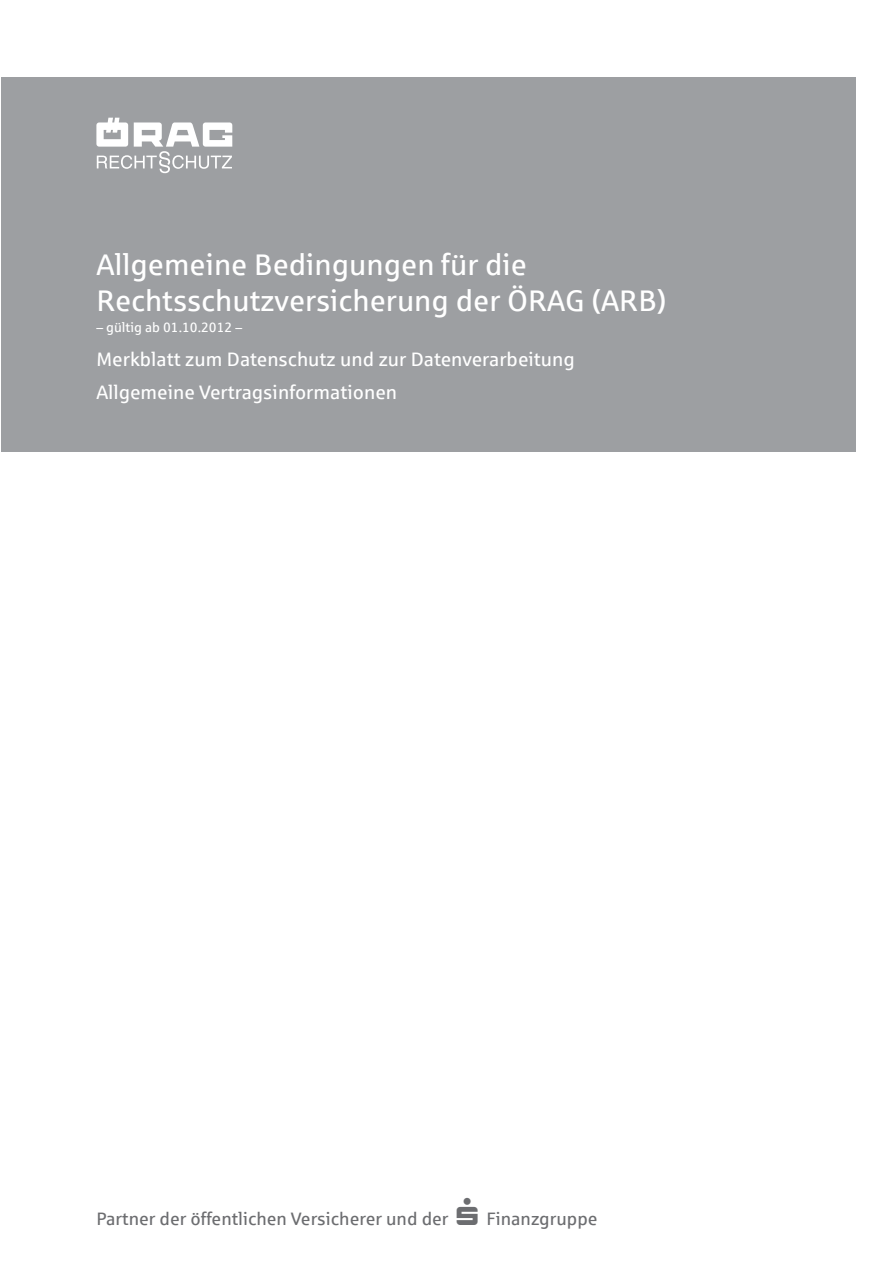
<style>
.page{position:relative;width:894px;height:1264px;background:#fff}
.page>*{position:absolute;margin:0;border:0;box-sizing:border-box;transform-origin:0 0}
.t1{font:29.85px/36px "Sparkasse Rg";color:#fff}
.t2{font:19.5px/33.8px "Sparkasse Rg";color:#fff}
.t3{font:18px "Sparkasse Rg";color:#6c6d70}
.t4{font:13.5px "Sparkasse Rg";color:#fff}
</style>
<div class="page">
<div style="left:1px;top:77px;width:854px;height:374px;background:#9d9fa2"></div>
<svg style="left:96px;top:118px;width:136px;height:55px"></svg>
<h1 class="t1" style="left:96px;top:246px;width:572px">Allgemeine Bedingungen für die<br>Rechtsschutzversicherung der ÖRAG (ARB)</h1>
<p class="t4" style="left:96px;top:319px;width:147px">– gültig ab 01.10.2012 –</p>
<p class="t2" style="left:96px;top:341px;width:480px">Merkblatt zum Datenschutz und zur Datenverarbeitung<br>Allgemeine Vertragsinformationen</p>
<p class="t3" style="left:96px;top:1207px;width:503px">Partner der öffentlichen Versicherer und der ▲ Finanzgruppe</p>
</div>
